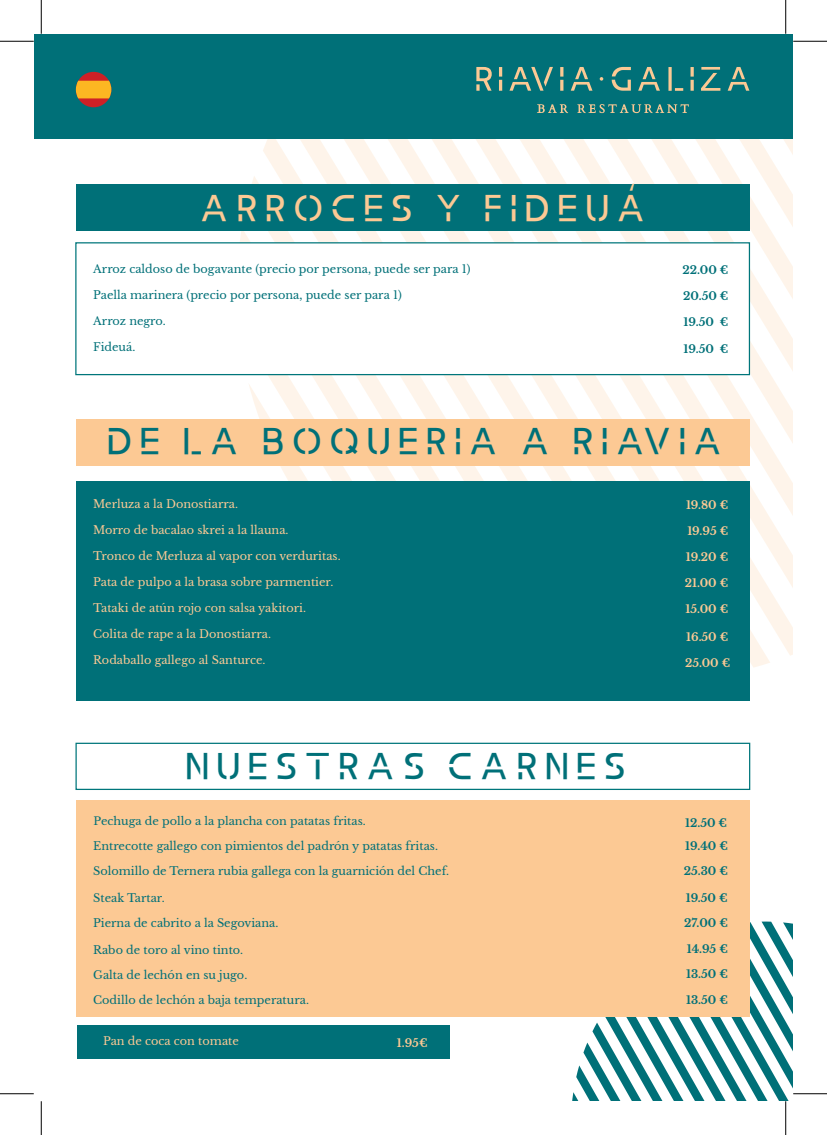
<style>
.page{position:relative;width:827px;height:1135px;background:#fff}
.page>*{position:absolute;margin:0;border:0;box-sizing:border-box;transform-origin:0 0}
.t1{font:37.5px "Abang";letter-spacing:.2em;color:#007078}
.t2{font:37.5px "Abang";letter-spacing:.2em;color:#fcc994}
.t3{font:29.88px "Myriad Pro";color:#fcc994}
.t4{font:11.25px "Libre Baskerville";color:#007078}
.t5{font:11.25px "Libre Baskerville";color:#fcc994}
.t6{font:700 11.25px/24.8px "Libre Baskerville";color:#007078}
.t7{font:700 11.25px "Libre Baskerville";color:#fcc994}
.t8{font:11px "Libre Baskerville";color:#007078}
</style>
<div class="page">
<svg style="left:572px;top:921px;width:220px;height:180px"></svg>
<svg style="left:237px;top:139px;width:555px;height:543px"></svg>
<div style="left:34px;top:34px;width:758px;height:105px;background:#007078"></div>
<svg style="left:476px;top:67px;width:273px;height:24px"></svg>
<svg style="left:537px;top:104px;width:152px;height:9px"></svg>
<svg style="left:76px;top:72px;width:35px;height:35px"></svg>
<svg style="left:76px;top:81px;width:35px;height:17px"></svg>
<div style="left:76px;top:801px;width:673px;height:216px;background:#fcc994"></div>
<div style="left:76px;top:184px;width:673px;height:46px;background:#007078"></div>
<div style="left:75px;top:242px;width:675px;height:133px;background:#fff;border:1px solid #00767b"></div>
<div style="left:76px;top:481px;width:673px;height:219px;background:#007078"></div>
<div style="left:75px;top:743px;width:675px;height:47px;border:1px solid #00767b"></div>
<div style="left:76px;top:420px;width:673px;height:46px;background:#fcc994"></div>
<div style="left:77px;top:1025px;width:372px;height:34px;background:#007078"></div>
<hr style="left:0;top:41px;width:34px;height:1px;background:#000">
<hr style="left:793px;top:41px;width:34px;height:1px;background:#000">
<hr style="left:0;top:1093px;width:34px;height:1px;background:#000">
<hr style="left:793px;top:1093px;width:34px;height:1px;background:#000">
<hr style="left:41px;top:0;width:1px;height:34px;background:#000">
<hr style="left:41px;top:1101px;width:1px;height:34px;background:#000">
<hr style="left:785px;top:0;width:1px;height:34px;background:#000">
<hr style="left:785px;top:1101px;width:1px;height:34px;background:#000">
<h2 class="t3" style="left:629px;top:176px;width:8px">‘</h2>
<h1 class="t2" style="left:200px;top:190px;width:447px">ARROCES Y FIDEUA</h1>
<p class="t4" style="left:93px;top:262px;width:379px">Arroz caldoso de bogavante (precio por persona, puede ser para 1)</p>
<p class="t4" style="left:93px;top:288px;width:310px">Paella marinera (precio por persona, puede ser para 1)</p>
<p class="t4" style="left:93px;top:314px;width:74px">Arroz negro.</p>
<p class="t4" style="left:93px;top:340px;width:44px">Fideuá.</p>
<p class="t6" style="left:682px;top:258px;width:47px">22.00 €</p>
<p class="t6" style="left:683px;top:284px;width:47px">20.50 €</p>
<p class="t6" style="left:683px;top:310px;width:46px">19.50 €</p>
<p class="t6" style="left:683px;top:336px;width:46px">19.50 €</p>
<h1 class="t1" style="left:107px;top:423px;width:617px">DE LA BOQUERIA A RIAVIA</h1>
<p class="t5" style="left:93px;top:497px;width:146px">Merluza a la Donostiarra.</p>
<p class="t5" style="left:93px;top:523px;width:197px">Morro de bacalao skrei a la llauna.</p>
<p class="t5" style="left:93px;top:549px;width:249px">Tronco de Merluza al vapor con verduritas.</p>
<p class="t5" style="left:93px;top:575px;width:242px">Pata de pulpo a la brasa sobre parmentier.</p>
<p class="t5" style="left:93px;top:601px;width:214px">Tataki de atún rojo con salsa yakitori.</p>
<p class="t5" style="left:93px;top:627px;width:179px">Colita de rape a la Donostiarra.</p>
<p class="t5" style="left:93px;top:653px;width:174px">Rodaballo gallego al Santurce.</p>
<h1 class="t1" style="left:185px;top:749px;width:442px">NUESTRAS CARNES</h1>
<p class="t8" style="left:94px;top:815px;width:274px">Pechuga de pollo a la plancha con patatas fritas.</p>
<p class="t4" style="left:93px;top:839px;width:346px">Entrecotte gallego con pimientos del padrón y patatas fritas.</p>
<p class="t4" style="left:93px;top:864px;width:357px">Solomillo de Ternera rubia gallega con la guarnición del Chef.</p>
<p class="t4" style="left:93px;top:891px;width:73px">Steak Tartar.</p>
<p class="t4" style="left:93px;top:916px;width:187px">Pierna de cabrito a la Segoviana.</p>
<p class="t4" style="left:93px;top:943px;width:152px">Rabo de toro al vino tinto.</p>
<p class="t4" style="left:93px;top:968px;width:156px">Galta de lechón en su jugo.</p>
<p class="t4" style="left:93px;top:993px;width:217px">Codillo de lechón a baja temperatura.</p>
<p class="t5" style="left:103px;top:1034px;width:137px">Pan de coca con tomate</p>
<p class="t7" style="left:397px;top:1036px;width:32px">1.95€</p>
<p class="t7" style="left:686px;top:498px;width:44px">19.80 €</p>
<p class="t7" style="left:687px;top:524px;width:42px">19.95 €</p>
<p class="t7" style="left:686px;top:550px;width:44px">19.20 €</p>
<p class="t7" style="left:685px;top:576px;width:45px">21.00 €</p>
<p class="t7" style="left:685px;top:602px;width:44px">15.00 €</p>
<p class="t7" style="left:686px;top:630px;width:44px">16.50 €</p>
<p class="t7" style="left:685px;top:656px;width:47px">25.00 €</p>
<p class="t6" style="left:685px;top:810px;width:43px">12.50 €</p>
<p class="t6" style="left:683px;top:859px;width:46px">25.30 €</p>
<p class="t6" style="left:685px;top:885px;width:43px">19.50 €</p>
<p class="t6" style="left:684px;top:910px;width:45px">27.00 €</p>
<p class="t6" style="left:686px;top:937px;width:43px">14.95 €<br>13.50 €</p>
<p class="t6" style="left:686px;top:988px;width:43px">13.50 €</p>
<p class="t6" style="left:685px;top:833px;width:44px">19.40 €</p>
</div>
